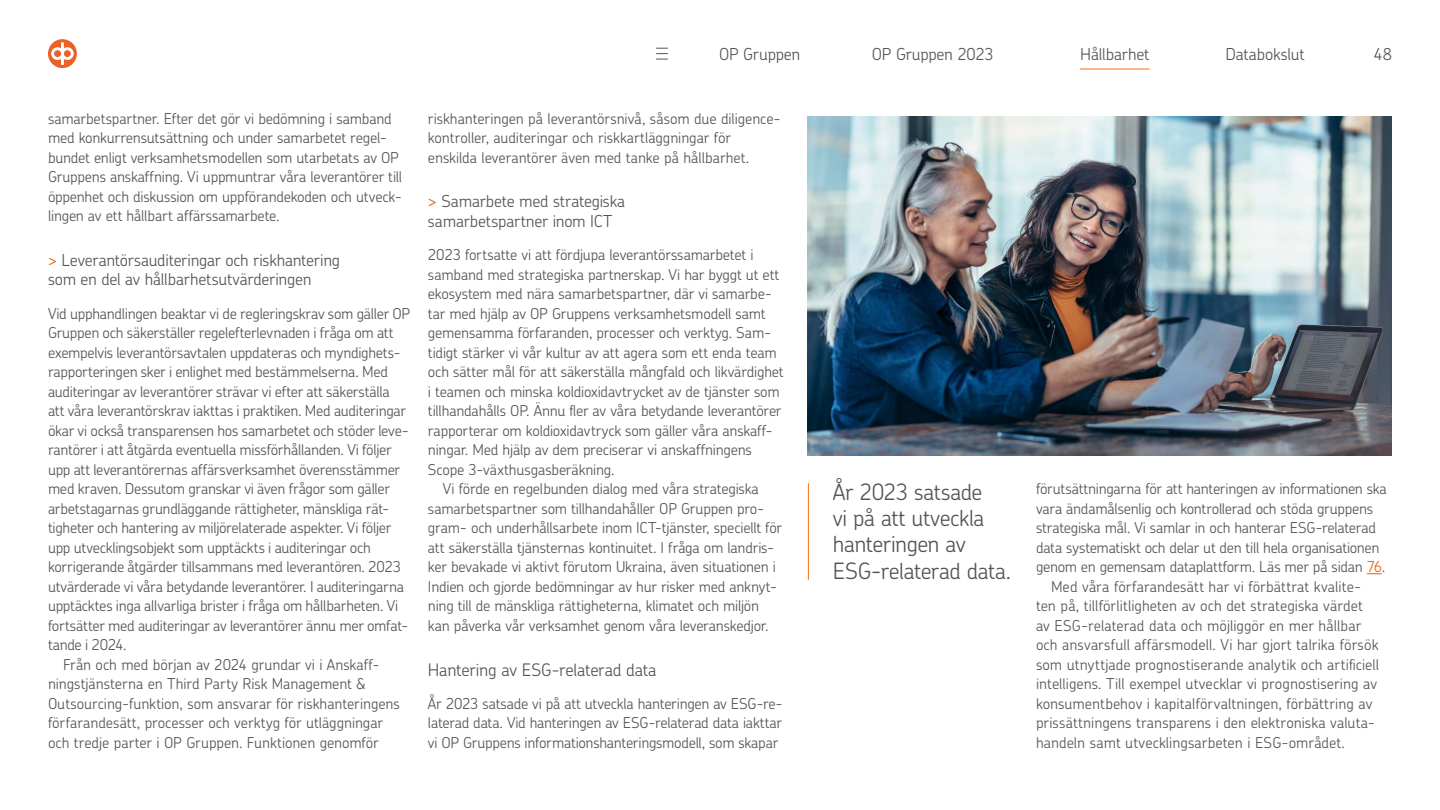
<style>
.page{position:relative;width:1440px;height:810px;background:#fff}
.page>*{position:absolute;margin:0;border:0;box-sizing:border-box;transform-origin:0 0}
.t1{font:300 22.5px/26.2px "OP Chevin Pro";letter-spacing:-.02em;color:#545454}
.OP_subheader_1{font:300 17.25px "OP Chevin Pro";letter-spacing:-.015em;color:#545454}
.OP_subheader_2_2023{font:300 16.5px/19.5px "OP Chevin Pro";letter-spacing:-.015em;color:#545454}
.OP_body_2023{font:300 15px/19.5px "OP Chevin Pro";letter-spacing:-.02em;color:#545454}
.OP_body_indent_2023{font:300 15px/19.5px "OP Chevin Pro";letter-spacing:-.005em;color:#545454}
.s1{color:#e45700}
.s2{color:#f15c00}
</style>
<div class="page">
<svg style="left:1367px;top:573px;width:15px;height:1px"></svg>
<img style="left:808px;top:116px;width:584px;height:339px">
<hr style="left:808px;top:483px;width:1px;height:96px;background:#ff6a10">
<svg style="left:656px;top:48px;width:12px;height:12px"></svg>
<svg style="left:48px;top:39px;width:29px;height:29px"></svg>
<svg style="left:51px;top:42px;width:23px;height:23px"></svg>
<hr style="left:1080px;top:69px;width:69px;height:1px;background:#ff6a10">
<p class="OP_subheader_2_2023" style="left:719px;top:44px;width:83px">OP Gruppen</p>
<p class="OP_subheader_2_2023" style="left:872px;top:44px;width:123px">OP Gruppen 2023</p>
<p class="OP_subheader_2_2023" style="left:1080px;top:44px;width:71px">Hållbarhet</p>
<p class="OP_subheader_2_2023" style="left:1225px;top:44px;width:81px">Databokslut</p>
<p class="OP_subheader_2_2023" style="left:1373px;top:44px;width:20px">48</p>
<p class="OP_body_indent_2023" style="left:48px;top:108px;width:356px">samarbetspartner. Efter det gör vi bedömning i samband med konkurrensutsättning och under samarbetet regel&shy;bundet enligt verksamhetsmodellen som utarbetats av OP Gruppens anskaffning. Vi uppmuntrar våra leverantörer till öppenhet och diskussion om uppförandekoden och utveck&shy;lingen av ett hållbart affärssamarbete.</p>
<h3 class="OP_subheader_2_2023" style="left:48px;top:249px;width:294px"><span class="s1">&gt;</span> Leverantörsauditeringar och riskhantering som en del av hållbarhetsutvärderingen</h3>
<p class="OP_body_2023" style="left:48px;top:303px;width:364px">Vid upphandlingen beaktar vi de regleringskrav som gäller OP Gruppen och säkerställer regelefterlevnaden i fråga om att exempelvis leverantörsavtalen uppdateras och myndighets&shy;rapporteringen sker i enlighet med bestämmelserna. Med auditeringar av leverantörer strävar vi efter att säkerställa<br>att våra leverantörskrav iakttas i praktiken. Med auditeringar ökar vi också transparensen hos samarbetet och stöder leve&shy;rantörer i att åtgärda eventuella missförhållanden. Vi följer upp att leverantörernas affärsverksamhet överensstämmer med kraven. Dessutom granskar vi även frågor som gäller arbetstagarnas grundläggande rättigheter, mänskliga rät&shy;tigheter och hantering av miljörelaterade aspekter. Vi följer upp utvecklingsobjekt som upptäckts i auditeringar och korrigerande åtgärder tillsammans med leverantören. 2023 utvärderade vi våra betydande leverantörer. I auditeringarna upptäcktes inga allvarliga brister i fråga om hållbarheten. Vi fortsätter med auditeringar av leverantörer ännu mer omfat&shy;tande i 2024.</p>
<p class="OP_body_indent_2023" style="left:48px;top:654px;width:353px;text-indent:15px">Från och med början av 2024 grundar vi i Anskaff&shy;ningstjänsterna en Third Party Risk Management &amp; Outsourcing-funktion, som ansvarar för riskhanteringens förfarandesätt, processer och verktyg för utläggningar och tredje parter i OP Gruppen. Funktionen genomför</p>
<p class="OP_body_indent_2023" style="left:428px;top:108px;width:352px">riskhanteringen på leverantörsnivå, såsom due diligence&shy;kontroller, auditeringar och riskkartläggningar för enskilda leverantörer även med tanke på hållbarhet.</p>
<h3 class="OP_subheader_2_2023" style="left:428px;top:191px;width:199px"><span class="s1">&gt;</span> Samarbete med strategiska samarbetspartner inom ICT</h3>
<p class="OP_body_2023" style="left:428px;top:245px;width:357px">2023 fortsatte vi att fördjupa leverantörssamarbetet i samband med strategiska partnerskap. Vi har byggt ut ett ekosystem med nära samarbetspartner, där vi samarbe&shy;tar med hjälp av OP Gruppens verksamhetsmodell samt gemensamma förfaranden, processer och verktyg. Sam&shy;tidigt stärker vi vår kultur av att agera som ett enda team och sätter mål för att säkerställa mångfald och likvärdighet i teamen och minska koldioxidavtrycket av de tjänster som tillhandahålls OP. Ännu fler av våra betydande leverantörer rapporterar om koldioxidavtryck som gäller våra anskaff&shy;ningar. Med hjälp av dem preciserar vi anskaffningens Scope 3-växthusgasberäkning.</p>
<p class="OP_body_indent_2023" style="left:428px;top:479px;width:356px;text-indent:15px">Vi förde en regelbunden dialog med våra strategiska samarbetspartner som tillhandahåller OP Gruppen pro&shy;gram- och underhållsarbete inom ICT-tjänster, speciellt för att säkerställa tjänsternas kontinuitet. I fråga om landris&shy;ker bevakade vi aktivt förutom Ukraina, även situationen i Indien och gjorde bedömningar av hur risker med anknyt&shy;ning till de mänskliga rättigheterna, klimatet och miljön kan påverka vår verksamhet genom våra leveranskedjor.</p>
<h2 class="OP_subheader_1" style="left:428px;top:658px;width:230px">Hantering av ESG-relaterad data</h2>
<p class="OP_body_2023" style="left:428px;top:693px;width:356px;text-align:justify">År 2023 satsade vi på att utveckla hanteringen av ESG-re&shy;laterad data. Vid hanteringen av ESG-relaterad data iakttar vi OP Gruppens informationshanteringsmodell, som skapar</p>
<h1 class="t1" style="left:833px;top:478px;width:180px">År 2023 satsade<br>vi på att utveckla hanteringen av<br>ESG-relaterad data.</h1>
<p class="OP_body_2023" style="left:1036px;top:479px;width:352px">förutsättningarna för att hanteringen av informationen ska vara ändamålsenlig och kontrollerad och stöda gruppens strategiska mål. Vi samlar in och hanterar ESG-relaterad data systematiskt och delar ut den till hela organisationen genom en gemensam dataplattform. Läs mer på sidan <span class="s2">76</span>.</p>
<p class="OP_body_indent_2023" style="left:1036px;top:576px;width:345px;text-indent:15px">Med våra förfarandesätt har vi förbättrat kvalite&shy;ten på, tillförlitligheten av och det strategiska värdet av ESG-relaterad data och möjliggör en mer hållbar och ansvarsfull affärsmodell. Vi har gjort talrika försök som utnyttjade prognostiserande analytik och artificiell intelligens. Till exempel utvecklar vi prognostisering av konsumentbehov i kapitalförvaltningen, förbättring av prissättningens transparens i den elektroniska valuta&shy;handeln samt utvecklingsarbeten i ESG-området.</p>
</div>
